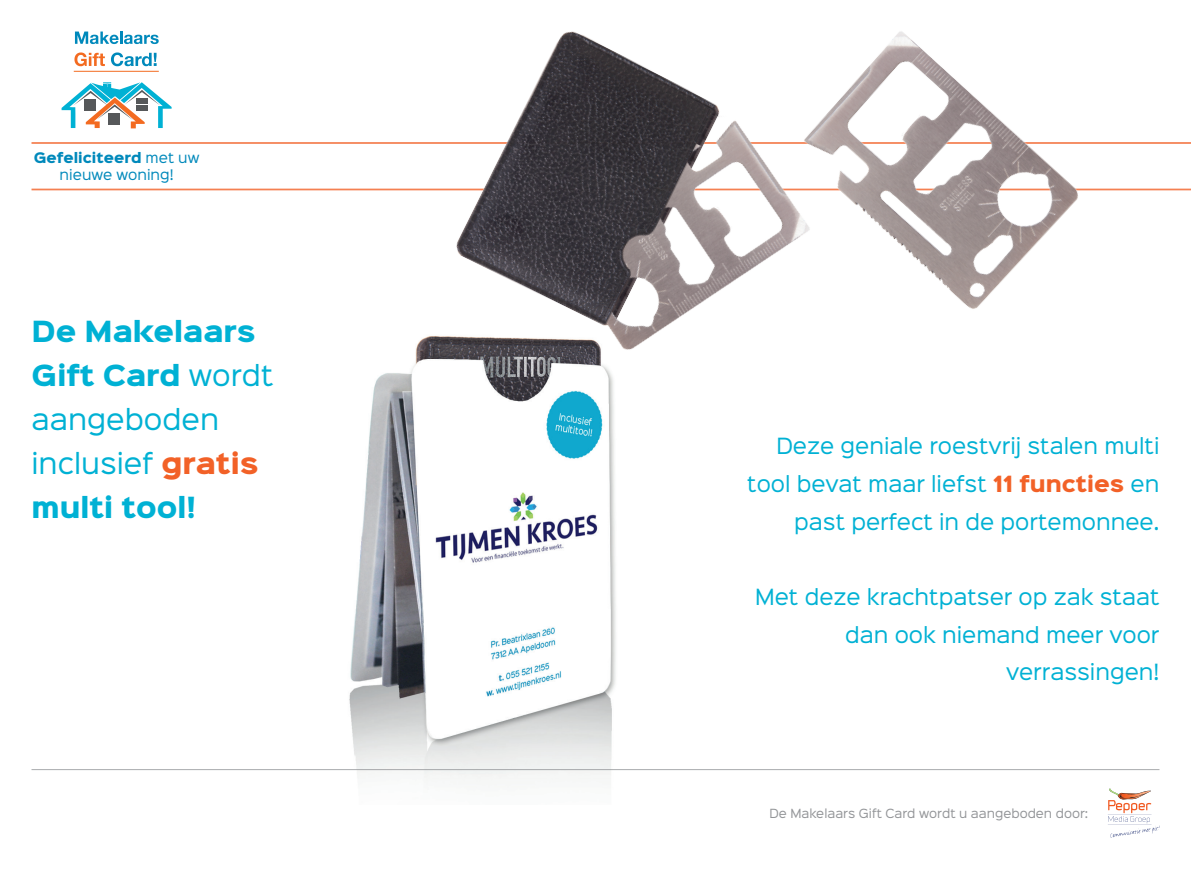
<style>
.page{position:relative;width:1191px;height:869px;background:#fff}
.page>*{position:absolute;margin:0;border:0;box-sizing:border-box;transform-origin:0 0}
.t1{font:900 26.25px/43.8px "Sinkin Sans 800";color:#00b1d4}
.t2{font:26.25px/43.8px "Sinkin Sans 400";color:#00b1d4}
.t3{font:20.12px/37.6px "Sinkin Sans 400";color:#00b1d4;text-align:right}
.t4{font:900 13.12px "Sinkin Sans 800";color:#0089bb}
.t5{font:13.12px "Sinkin Sans 400";color:#0089bb}
.t6{font:11.38px "Sinkin Sans 400";color:#939598}
.s1{font-family:"Sinkin Sans 400";font-weight:400}
.s2{font-family:"Sinkin Sans 800";font-weight:900;color:#f26127}
</style>
<div class="page">
<img style="left:311px;top:190px;width:343px;height:589px">
<svg style="left:62px;top:82px;width:110px;height:46px"></svg>
<svg style="left:75px;top:32px;width:84px;height:12px"></svg>
<svg style="left:74px;top:52px;width:31px;height:14px"></svg>
<svg style="left:111px;top:52px;width:46px;height:14px"></svg>
<hr style="left:74px;top:71px;width:85px;height:1px;background:#f36b21">
<hr style="left:32px;top:188px;width:1159px;height:2px;background:#f26127">
<hr style="left:32px;top:768px;width:1127px;height:1px;background:#939598">
<hr style="left:32px;top:142px;width:1159px;height:2px;background:#f26127">
<img style="left:336px;top:31px;width:404px;height:531px">
<img style="left:740px;top:31px;width:409px;height:278px">
<svg style="left:1108px;top:788px;width:51px;height:49px"></svg>
<p class="t4" style="left:34px;top:151px;width:167px">Gefeliciteerd <span class="s1">met uw</span></p>
<p class="t5" style="left:60px;top:163px;width:115px">nieuwe woning!</p>
<h1 class="t1" style="left:32px;top:311px;width:243px">De Makelaars<br>Gift Card <span class="s1">wordt</span></h1>
<h1 class="t2" style="left:32px;top:395px;width:228px">aangeboden inclusief <span class="s2">gratis</span></h1>
<h1 class="t1" style="left:32px;top:486px;width:166px">multi tool!</h1>
<p class="t3" style="left:747px;top:425px;width:414px">Deze geniale roestvrij stalen multi tool bevat maar liefst <span class="s2">11 functies</span> en past perfect in de portemonnee.</p>
<p class="t3" style="left:755px;top:576px;width:406px">Met deze krachtpatser op zak staat dan ook niemand meer voor verrassingen!</p>
<p class="t6" style="left:769px;top:803px;width:320px">De Makelaars Gift Card wordt u aangeboden door:</p>
</div>
